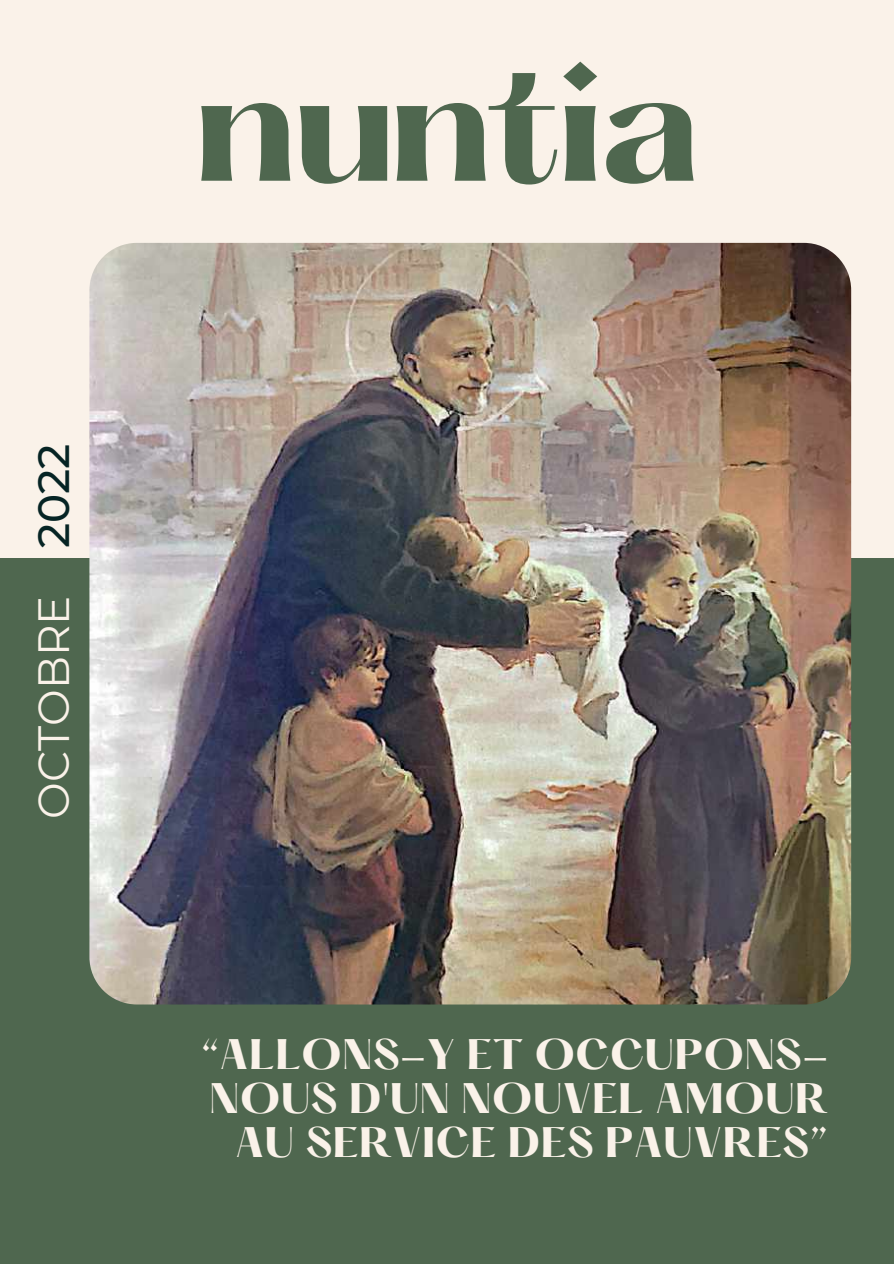
<style>
.page{position:relative;width:894px;height:1264px;background:#fff}
.page>*{position:absolute;margin:0;border:0;box-sizing:border-box;transform-origin:0 0}
.t1{font:700 152.55px "Hatton";letter-spacing:-.05em;color:#4f674f}
.t2{font:43.65px "Montserrat";color:#faf2e9}
.t3{font:500 43.65px "Montserrat";color:#062424}
.t4{font:700 37.35px/44px "Hatton";color:#faf2e9;text-align:right}
</style>
<div class="page">
<div style="left:0;top:0;width:893px;height:570px;background:#faf2e9"></div>
<div style="left:0;top:558px;width:893px;height:705px;background:#4f674f"></div>
<img style="left:89px;top:243px;width:761px;height:761px;border-radius:47px">
<p class="t3" style="left:27px;top:548px;width:106px;rotate:-90deg">2022</p>
<p class="t2" style="left:27px;top:818px;width:225px;rotate:-90deg">OCTOBRE</p>
<h1 class="t1" style="left:193px;top:49px;width:510px">nuntia</h1>
<p class="t4" style="left:200px;top:1036px;width:629px">“ALLONS-Y ET OCCUPONS-<br>NOUS D'UN NOUVEL AMOUR<br>AU SERVICE DES PAUVRES”</p>
</div>
